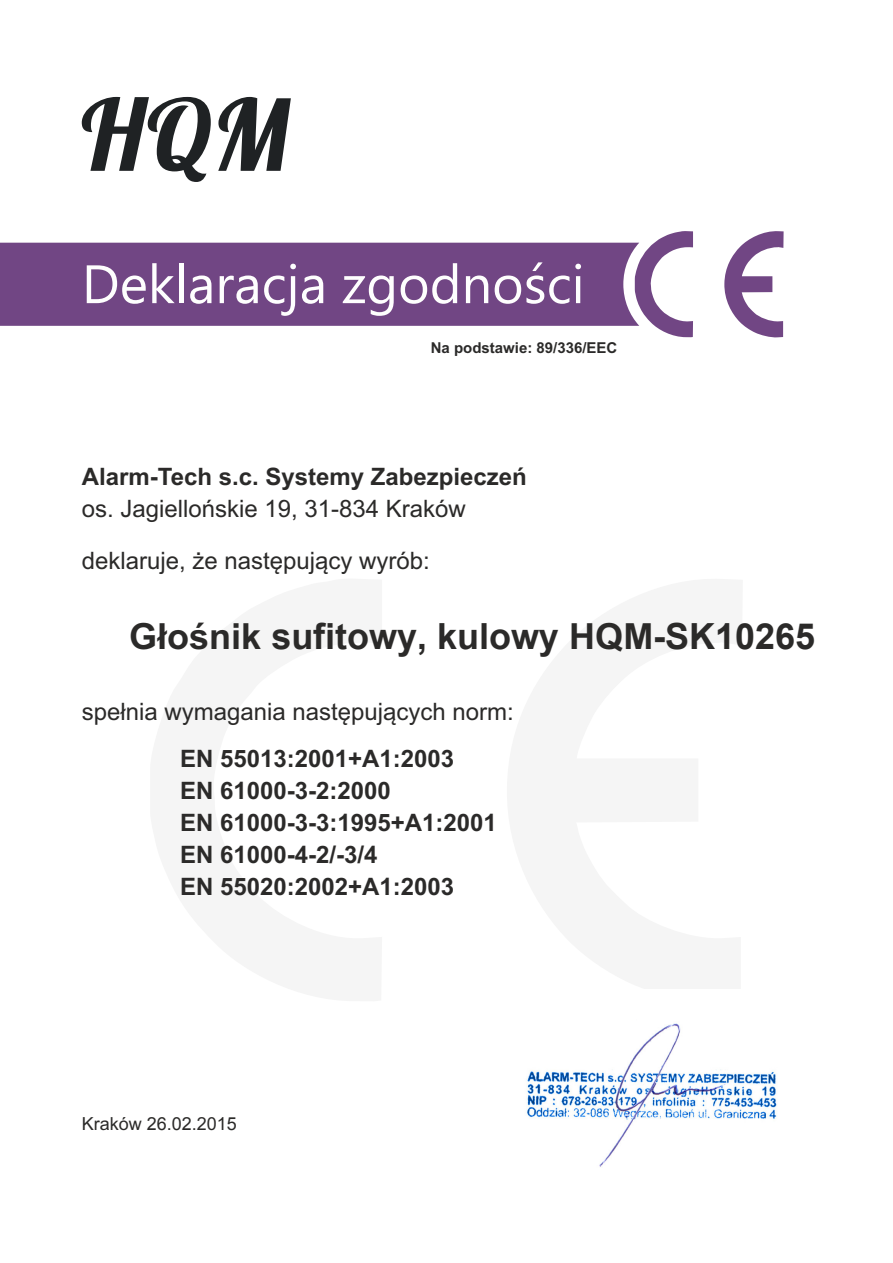
<style>
.page{position:relative;width:893px;height:1263px;background:#fff}
.page>*{position:absolute;margin:0;border:0;box-sizing:border-box;transform-origin:0 0}
.t1{font:98.55px "Lobster 1.4";color:#1f2224}
.t2{font:54px "Segoe UI";color:#fefefe}
.t3{font:700 36px "Arial";color:#2b2a29}
.t4{font:700 24px/32.1px "Arial";color:#2b2a29}
.t5{font:24px/51.8px "Arial";color:#2b2a29}
.t6{font:18px "Arial";color:#2b2a29}
.t7{font:700 15px "Arial";color:#2b2a29}
.s1{font-style:inherit}
</style>
<div class="page">
<div style="left:0;top:243px;width:635px;height:83px;background:#714684"></div>
<svg style="left:635px;top:231px;width:58px;height:106px"></svg>
<svg style="left:724px;top:231px;width:60px;height:107px"></svg>
<img style="left:526px;top:1023px;width:251px;height:144px">
<h1 class="t1" style="left:81px;top:102px;width:210px">HQM</h1>
<h2 class="t2" style="left:82px;top:264px;width:504px">Deklaracja zgodności</h2>
<p class="t7" style="left:431px;top:342px;width:188px">Na podstawie: 89/336/EEC</p>
<p class="t4" style="left:82px;top:463px;width:447px">Alarm-Tech s.c. Systemy Zabezpieczeń</p>
<p class="t5" style="left:82px;top:485px;width:386px">os. Jagiellońskie 19, 31-834 Kraków deklaruje, że następujący wyrób:</p>
<h3 class="t3" style="left:129px;top:619px;width:688px"><span class="s1">Głośnik</span> sufitowy, kulowy <span class="s1">HQM-</span>SK10265</h3>
<p class="t5" style="left:82px;top:688px;width:434px">spełnia wymagania następujących norm:</p>
<p class="t4" style="left:180px;top:744px;width:318px">EN 55013:2001+A1:2003<br>EN 61000-3-2:2000<br>EN 61000-3-3:1995+A1:2001<br>EN 61000-4-2/-3/4<br>EN 55020:2002+A1:2003</p>
<p class="t6" style="left:82px;top:1117px;width:157px">Kraków <span class="s1">26</span>.<span class="s1">02</span>.201<span class="s1">5</span></p>
</div>
